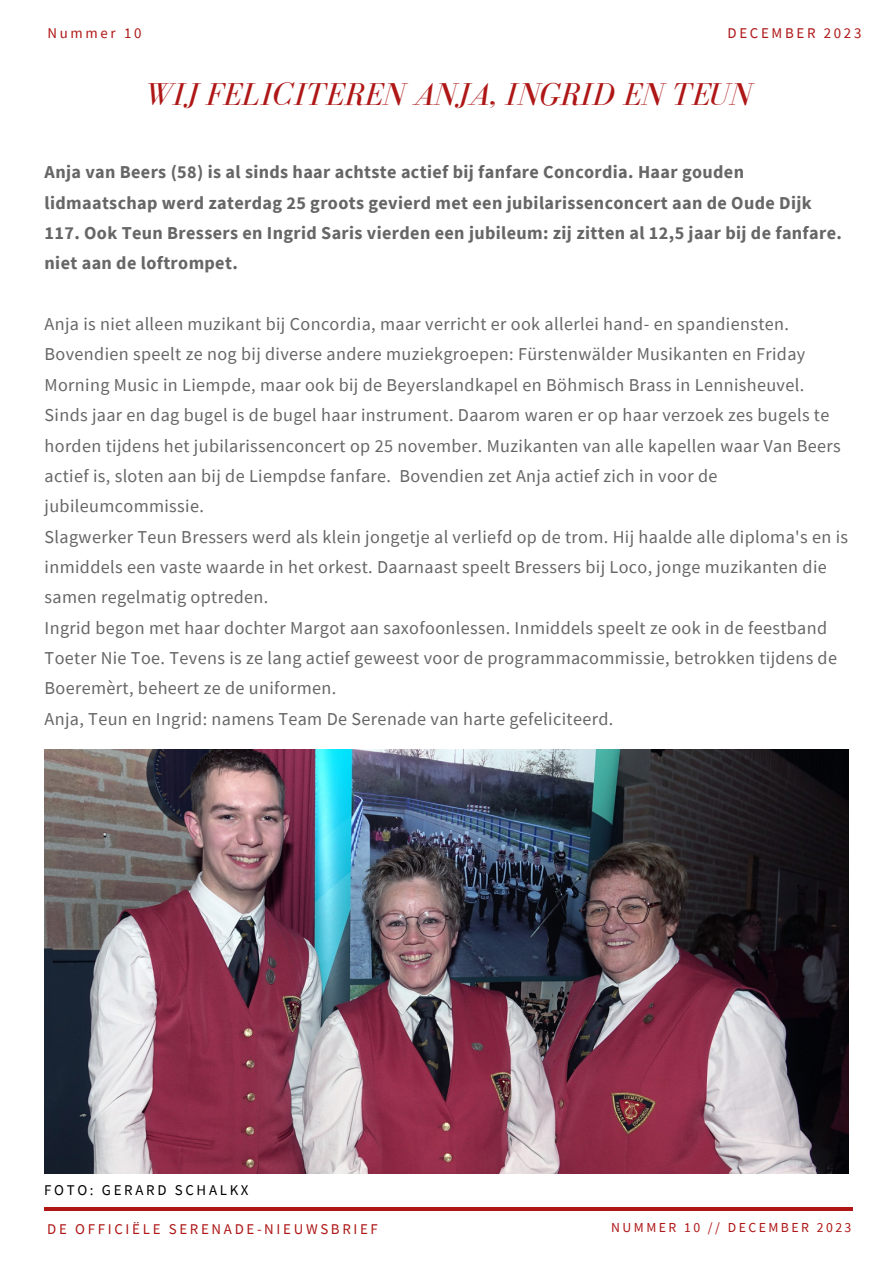
<style>
.page{position:relative;width:893px;height:1264px;background:#fff}
.page>*{position:absolute;margin:0;border:0;box-sizing:border-box;transform-origin:0 0}
.t1{font:italic 32.55px "Bodoni FLF";color:#af1717}
.t2{font:18.15px/30.3px "Source Sans Pro";letter-spacing:.02em;color:#666}
.t3{font:700 18.15px/30.3px "Source Sans Pro";letter-spacing:.02em;color:#666}
.t4{font:14.85px "Source Sans Pro";letter-spacing:.18em;color:#af1717}
.t5{font:14.85px "Source Sans Pro";letter-spacing:.18em;color:#000}
.t6{font:13.8px "Source Sans Pro";letter-spacing:.18em;color:#af1717}
</style>
<div class="page">
<img style="left:44px;top:749px;width:804px;height:424px">
<hr style="left:45px;top:1207px;width:808px;height:4px;background:#af1717">
<p class="t4" style="left:47px;top:24px;width:96px">Nummer 10</p>
<p class="t4" style="left:727px;top:24px;width:135px">DECEMBER 2023</p>
<p class="t1" style="left:144px;top:77px;width:609px">WIJ FELICITEREN ANJA, INGRID EN TEUN</p>
<p class="t3" style="left:45px;top:157px;width:798px">Anja van Beers (58) is al sinds haar achtste actief bij fanfare Concordia. Haar gouden lidmaatschap werd zaterdag 25 groots gevierd met een jubilarissenconcert aan de Oude Dijk 117. Ook Teun Bressers en Ingrid Saris vierden een jubileum: zij zitten al 12,5 jaar bij de fanfare. niet aan de loftrompet.</p>
<p class="t2" style="left:45px;top:308px;width:762px">Anja is niet alleen muzikant bij Concordia, maar verricht er ook allerlei hand- en spandiensten.<br>Bovendien speelt ze nog bij diverse andere muziekgroepen: Fürstenwälder Musikanten en Friday<br>Morning Music in Liempde, maar ook bij de Beyerslandkapel en Böhmisch Brass in Lennisheuvel.</p>
<p class="t2" style="left:45px;top:399px;width:797px">Sinds jaar en dag bugel is de bugel haar instrument. Daarom waren er op haar verzoek zes bugels te horden tijdens het jubilarissenconcert op 25 november. Muzikanten van alle kapellen waar Van Beers actief is, sloten aan bij de Liempdse fanfare. Bovendien zet Anja actief zich in voor de jubileumcommissie.</p>
<p class="t2" style="left:45px;top:521px;width:805px">Slagwerker Teun Bressers werd als klein jongetje al verliefd op de trom. Hij haalde alle diploma's en is inmiddels een vaste waarde in het orkest. Daarnaast speelt Bressers bij Loco, jonge muzikanten die samen regelmatig optreden.</p>
<p class="t2" style="left:45px;top:612px;width:793px">Ingrid begon met haar dochter Margot aan saxofoonlessen. Inmiddels speelt ze ook in de feestband<br>Toeter Nie Toe. Tevens is ze lang actief geweest voor de programmacommissie, betrokken tijdens de<br>Boeremèrt, beheert ze de uniformen.</p>
<p class="t2" style="left:45px;top:703px;width:570px">Anja, Teun en Ingrid: namens Team De Serenade van harte gefeliciteerd.</p>
<p class="t5" style="left:44px;top:1180px;width:206px">FOTO: GERARD SCHALKX</p>
<p class="t4" style="left:47px;top:1219px;width:332px">DE OFFICIËLE SERENADE-NIEUWSBRIEF</p>
<p class="t6" style="left:611px;top:1218px;width:242px">NUMMER 10 // DECEMBER 2023</p>
</div>
